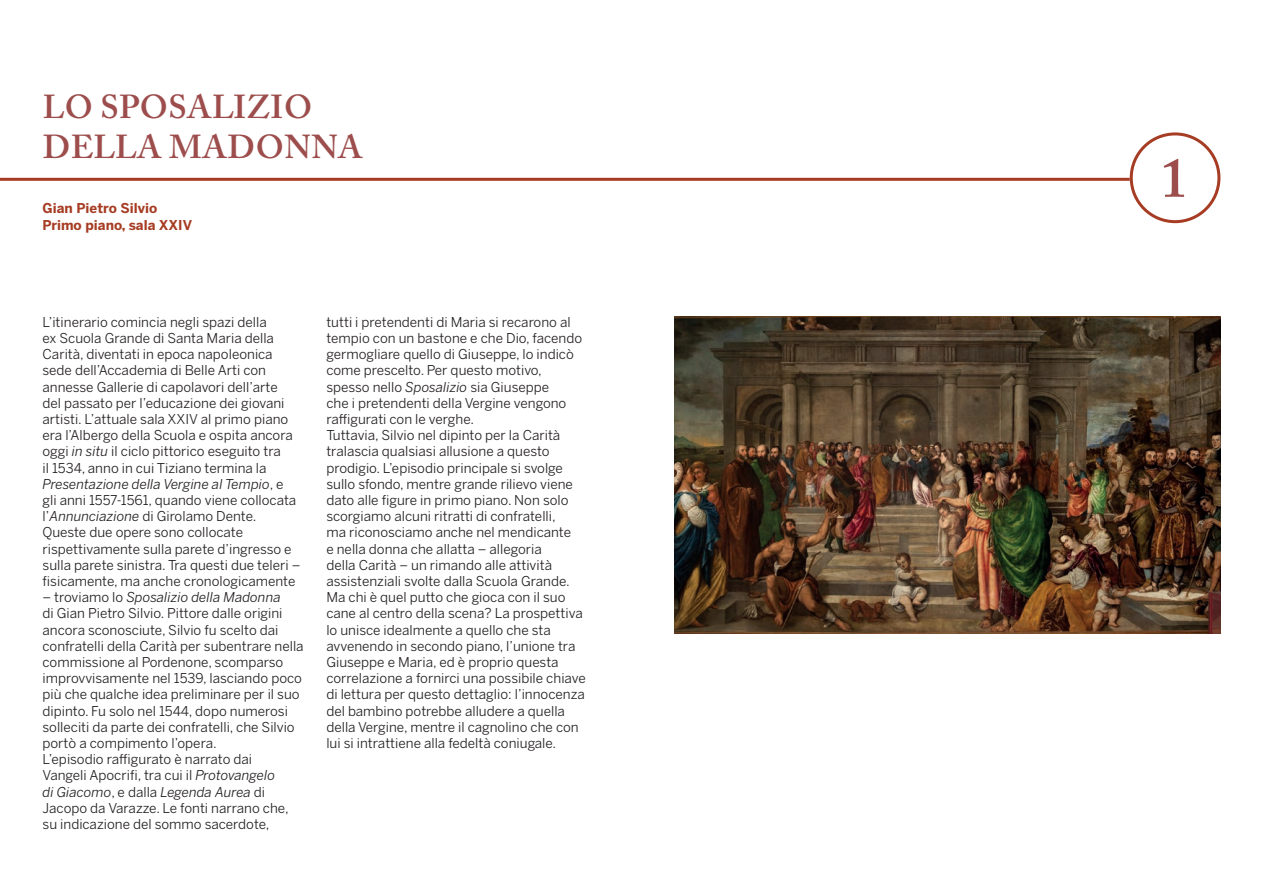
<style>
.page{position:relative;width:1263px;height:893px;background:#fff}
.page>*{position:absolute;margin:0;border:0;box-sizing:border-box;transform-origin:0 0}
.t1{font:600 55.5px "Adobe Caslon Pro";color:#9c4d4c}
.t2{font:600 33px/39.6px "Adobe Caslon Pro";letter-spacing:.015em;color:#9c4d4c}
.t3{font:13.5px/16.2px "Benton Sans";color:#231f20}
.t4{font:700 13.5px/16.2px "Benton Sans";color:#a63c23}
.s1{font-style:italic}
</style>
<div class="page">
<hr style="left:0;top:178px;width:1130px;height:3px;background:#a63c23">
<div style="left:1130px;top:132px;width:90px;height:91px;border:3px solid #a63c23;border-radius:50%"></div>
<img style="left:674px;top:316px;width:546px;height:317px">
<h2 class="t2" style="left:43px;top:87px;width:321px">LO SPOSALIZIO<br>DELLA MADONNA</h2>
<p class="t4" style="left:43px;top:200px;width:151px">Gian Pietro Silvio<br>Primo piano, sala XXIV</p>
<p class="t3" style="left:43px;top:314px;width:259px">L’itinerario comincia negli spazi della<br>ex Scuola Grande di Santa Maria della Carità, diventati in epoca napoleonica sede dell’Accademia di Belle Arti con annesse Gallerie di capolavori dell’arte<br>del passato per l’educazione dei giovani artisti. L’attuale sala XXIV al primo piano era l’Albergo della Scuola e ospita ancora oggi <span class="s1">in situ</span> il ciclo pittorico eseguito tra<br>il 1534, anno in cui Tiziano termina la <span class="s1">Presentazione della Vergine al Tempio</span>, e gli anni 1557-1561, quando viene collocata l’<span class="s1">Annunciazione</span> di Girolamo Dente.<br>Queste due opere sono collocate rispettivamente sulla parete d’ingresso e sulla parete sinistra. Tra questi due teleri – fisicamente, ma anche cronologicamente</p>
<p class="t3" style="left:43px;top:589px;width:263px">– troviamo lo <span class="s1">Sposalizio della Madonna<br></span>di Gian Pietro Silvio. Pittore dalle origini ancora sconosciute, Silvio fu scelto dai confratelli della Carità per subentrare nella commissione al Pordenone, scomparso improvvisamente nel 1539, lasciando poco più che qualche idea preliminare per il suo dipinto. Fu solo nel 1544, dopo numerosi solleciti da parte dei confratelli, che Silvio portò a compimento l’opera.<br>L’episodio raffigurato è narrato dai<br>Vangeli Apocrifi, tra cui il <span class="s1">Protovangelo<br>di Giacomo</span>, e dalla <span class="s1">Legenda Aurea</span> di Jacopo da Varazze. Le fonti narrano che, su indicazione del sommo sacerdote,</p>
<p class="t3" style="left:326px;top:314px;width:261px">tutti i pretendenti di Maria si recarono al tempio con un bastone e che Dio, facendo germogliare quello di Giuseppe, lo indicò come prescelto. Per questo motivo, spesso nello <span class="s1">Sposalizio</span> sia Giuseppe<br>che i pretendenti della Vergine vengono raffigurati con le verghe.<br>Tuttavia, Silvio nel dipinto per la Carità tralascia qualsiasi allusione a questo prodigio. L’episodio principale si svolge sullo sfondo, mentre grande rilievo viene dato alle figure in primo piano. Non solo scorgiamo alcuni ritratti di confratelli,<br>ma riconosciamo anche nel mendicante<br>e nella donna che allatta – allegoria<br>della Carità – un rimando alle attività assistenziali svolte dalla Scuola Grande.<br>Ma chi è quel putto che gioca con il suo cane al centro della scena? La prospettiva lo unisce idealmente a quello che sta avvenendo in secondo piano, l’unione tra Giuseppe e Maria, ed è proprio questa correlazione a fornirci una possibile chiave di lettura per questo dettaglio: l’innocenza del bambino potrebbe alludere a quella della Vergine, mentre il cagnolino che con lui si intrattiene alla fedeltà coniugale.</p>
<h1 class="t1" style="left:1160px;top:145px;width:29px">1</h1>
</div>
